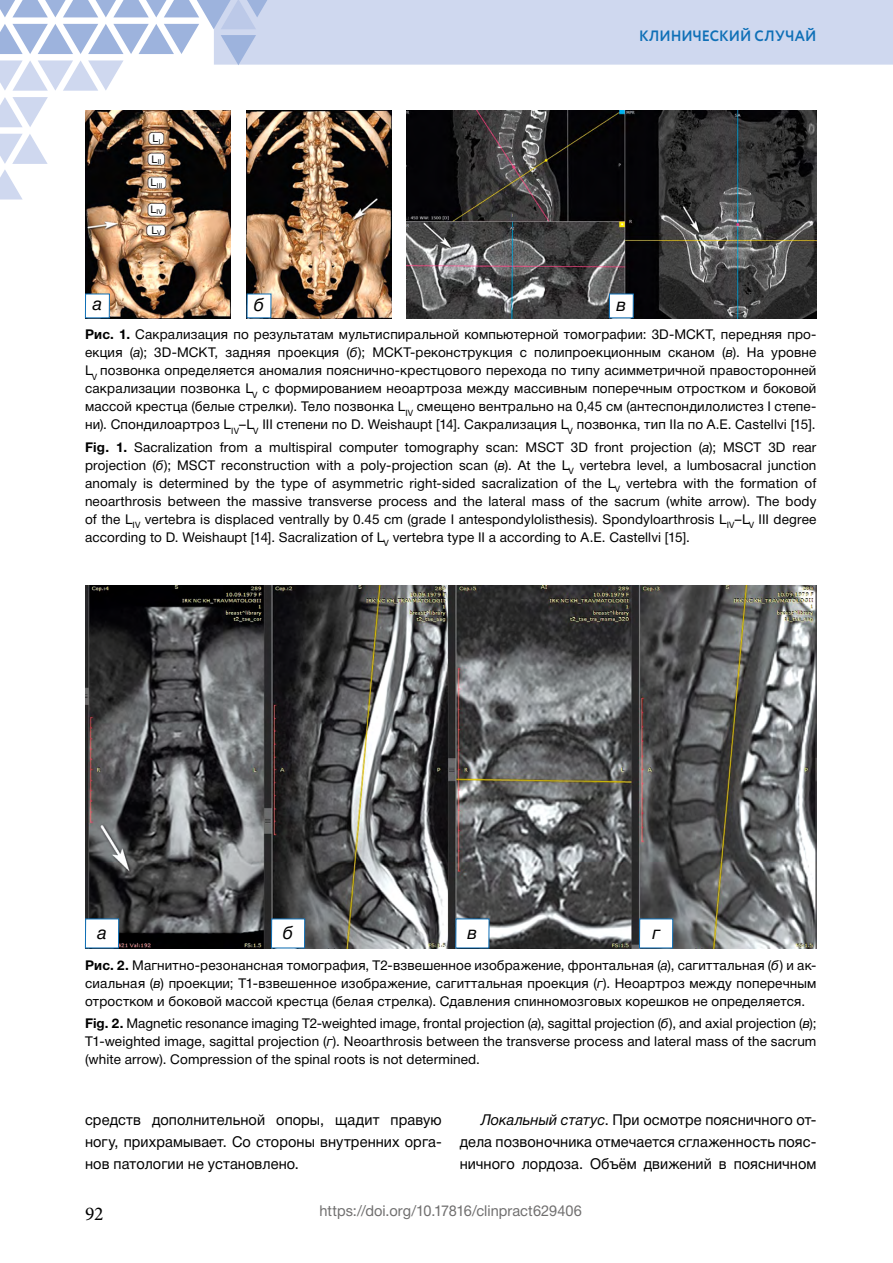
<style>
.page{position:relative;width:893px;height:1263px;background:#fff}
.page>*{position:absolute;margin:0;border:0;box-sizing:border-box;transform-origin:0 0}
.t1{font:19.5px "Minion Pro";color:#000}
.Body_text{font:italic 18px "Helvetica Neue Cyr";color:#000}
.Body_Text{font:15px/22.4px "Helvetica Neue Cyr";letter-spacing:.005em;color:#000;text-align:justify}
.t2{font:15px "Helvetica Neue Cyr";letter-spacing:.005em;color:#706f6f}
.t3{font:700 15px "Circe";letter-spacing:.005em;color:#0f70b7;scale:.95 1}
.Pictura{font:13.5px/18px "Helvetica Neue Cyr";letter-spacing:.01em;color:#000;text-align:justify}
.Pictura-2{font:10.5px "Helvetica Neue Cyr";color:#000}
.Pictura-3{font:6.9px "Helvetica Neue Cyr";letter-spacing:.015em;color:#000}
.s1{font-weight:700}
.s2{font-style:italic}
</style>
<div class="page">
<svg style="left:0;top:97px;width:48px;height:30px"></svg>
<svg style="left:0;top:134px;width:48px;height:65px"></svg>
<svg style="left:0;top:0;width:893px;height:91px"></svg>
<img style="left:85px;top:585px;width:731px;height:363px">
<div style="left:85px;top:919px;width:34px;height:29px;background:#fff"></div>
<div style="left:85px;top:918px;width:34px;height:30px;border:1px solid #0f70b7"></div>
<div style="left:271px;top:919px;width:34px;height:29px;background:#fff"></div>
<div style="left:271px;top:918px;width:34px;height:30px;border:1px solid #0f70b7"></div>
<div style="left:456px;top:919px;width:33px;height:29px;background:#fff"></div>
<div style="left:455px;top:918px;width:34px;height:30px;border:1px solid #0f70b7"></div>
<div style="left:639px;top:919px;width:34px;height:29px;background:#fff"></div>
<div style="left:639px;top:918px;width:34px;height:30px;border:1px solid #0f70b7"></div>
<img style="left:85px;top:111px;width:145px;height:207px">
<img style="left:247px;top:111px;width:144px;height:207px">
<img style="left:406px;top:111px;width:410px;height:207px">
<div style="left:85px;top:294px;width:24px;height:24px;background:#fff"></div>
<div style="left:85px;top:294px;width:25px;height:24px;border:1px solid #0f70b7"></div>
<div style="left:247px;top:294px;width:24px;height:24px;background:#fff"></div>
<div style="left:609px;top:294px;width:24px;height:24px;background:#fff"></div>
<div style="left:609px;top:294px;width:25px;height:24px;border:1px solid #0f70b7"></div>
<p class="t3" style="left:639px;top:26px;width:188px">КЛИНИЧЕСКИЙ СЛУЧАЙ</p>
<p class="Pictura-2" style="left:153px;top:133px;width:9px">L<sub>I</sub></p>
<p class="Pictura-3" style="left:152px;top:158px;width:11px"><sup>L</sup>II</p>
<p class="Pictura-3" style="left:151px;top:181px;width:13px"><sup>L</sup>III</p>
<p class="Pictura-3" style="left:150px;top:208px;width:14px"><sup>L</sup>IV</p>
<p class="Pictura-2" style="left:151px;top:224px;width:11px">L<sub>V</sub></p>
<p class="Body_text" style="left:93px;top:294px;width:11px">a</p>
<p class="Body_text" style="left:254px;top:295px;width:12px">б</p>
<p class="Body_text" style="left:616px;top:295px;width:11px">в</p>
<p class="Pictura" style="left:85px;top:326px;width:733px"><span class="s1">Рис. 1.</span> Сакрализация по результатам мультиспиральной компьютерной томографии: 3D-МСКТ, передняя про&shy;екция (<span class="s2">а</span>); 3D-МСКТ, задняя проекция (<span class="s2">б</span>); МСКТ-реконструкция с полипроекционным сканом (<span class="s2">в</span>). На уровне L<sub>V</sub> позвонка определяется аномалия пояснично-крестцового перехода по типу асимметричной правосторонней сакрализации позвонка L<sub>V</sub> с формированием неоартроза между массивным поперечным отростком и боковой массой крестца (белые стрелки). Тело позвонка L<sub>IV</sub> смещено вентрально на 0,45 см (антеспондилолистез I степе&shy;ни). Спондилоартроз L<sub>IV</sub>–L<sub>V</sub> III степени по D. Weishaupt [14]. Сакрализация L<sub>V</sub> позвонка, тип IIа по А.Е. Castellvi [15].</p>
<p class="Pictura" style="left:85px;top:438px;width:733px"><span class="s1">Fig. 1.</span> Sacralization from a multispiral computer tomography scan: MSCT 3D front projection (<span class="s2">а</span>); MSCT 3D rear projection (<span class="s2">б</span>); MSCT reconstruction with a poly-projection scan (<span class="s2">в</span>). At the L<sub>V</sub> vertebra level, a lumbosacral junction anomaly is determined by the type of asymmetric right-sided sacralization of the L<sub>V</sub> vertebra with the formation of neoarthrosis between the massive transverse process and the lateral mass of the sacrum (white arrow). The body of the L<sub>IV</sub> vertebra is displaced ventrally by 0.45 cm (grade I antespondylolisthesis). Spondyloarthrosis L<sub>IV</sub>–L<sub>V</sub> III degree according to D. Weishaupt [14]. Sacralization of L<sub>V</sub> vertebra type II a according to A.E. Castellvi [15].</p>
<p class="Body_text" style="left:97px;top:923px;width:11px">a</p>
<p class="Body_text" style="left:283px;top:923px;width:12px">б</p>
<p class="Body_text" style="left:468px;top:923px;width:11px">в</p>
<p class="Body_text" style="left:652px;top:923px;width:9px">г</p>
<p class="Pictura" style="left:85px;top:956px;width:733px"><span class="s1">Рис. 2.</span> Магнитно-резонансная томография, Т2-взвешенное изображение, фронтальная (<span class="s2">а</span>), сагиттальная (<span class="s2">б</span>) и ак&shy;сиальная (<span class="s2">в</span>) проекции; Т1-взвешенное изображение, сагиттальная проекция (<span class="s2">г</span>). Неоартроз между поперечным отростком и боковой массой крестца (белая стрелка). Сдавления спинномозговых корешков не определяется.</p>
<p class="Pictura" style="left:85px;top:1014px;width:733px"><span class="s1">Fig. 2.</span> Magnetic resonance imaging Т2-weighted image, frontal projection (<span class="s2">а</span>), sagittal projection (<span class="s2">б</span>), and axial projection (<span class="s2">в</span>); Т1-weighted image, sagittal projection (<span class="s2">г</span>). Neoarthrosis between the transverse process and lateral mass of the sacrum (white arrow). Compression of the spinal roots is not determined.</p>
<p class="Body_Text" style="left:85px;top:1108px;width:358px">средств дополнительной опоры, щадит правую ногу, прихрамывает. Со стороны внутренних орга&shy;нов патологии не установлено.</p>
<p class="Body_Text" style="left:460px;top:1108px;width:358px;text-indent:21px"><span class="s2">Локальный статус</span>. При осмотре поясничного от&shy;дела позвоночника отмечается сглаженность пояс&shy;ничного лордоза. Объём движений в поясничном</p>
<h1 class="t1" style="left:85px;top:1200px;width:20px">92</h1>
<p class="t2" style="left:319px;top:1203px;width:264px">https://doi.org/10.17816/clinpract629406</p>
</div>
